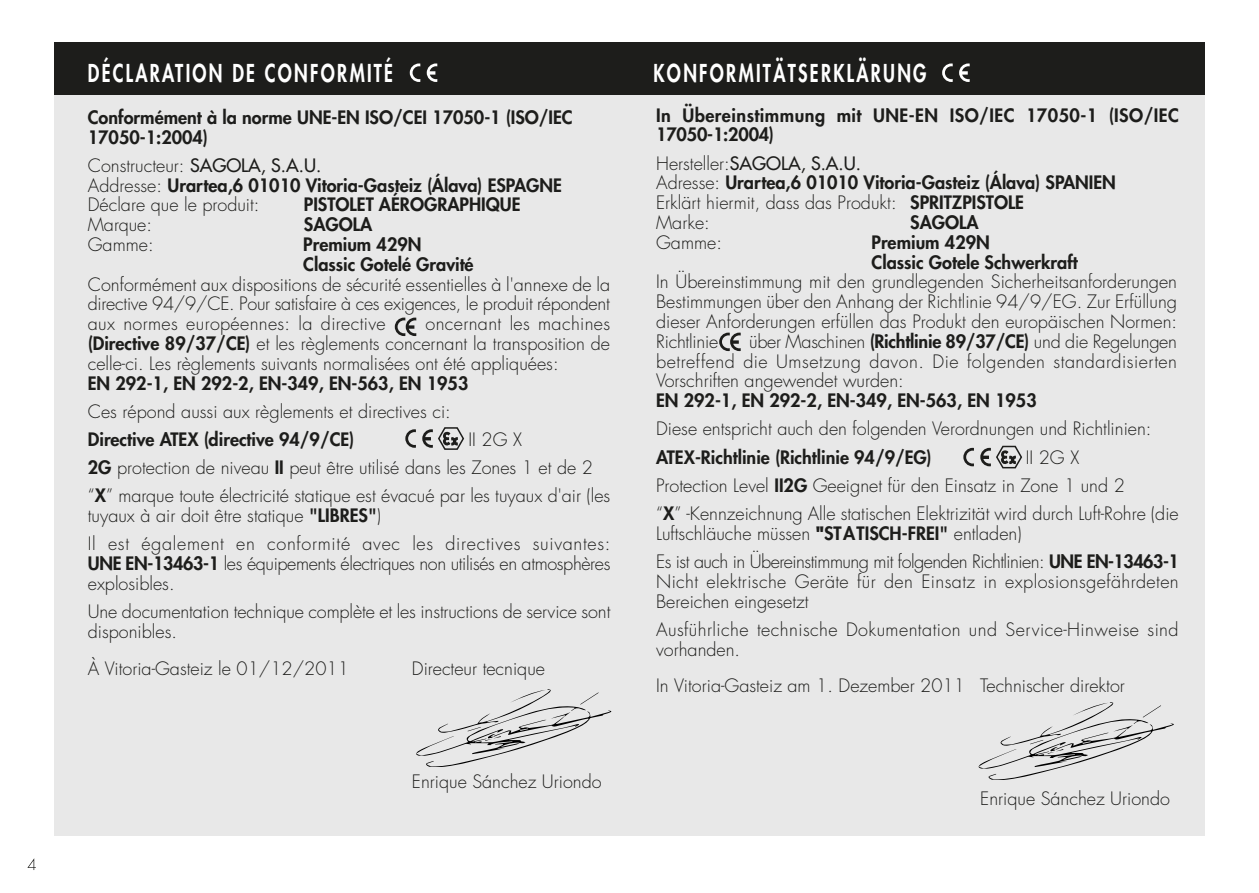
<style>
.page{position:relative;width:1259px;height:893px;background:#fff}
.page>*{position:absolute;margin:0;border:0;box-sizing:border-box;transform-origin:0 0}
.t1{font:800 24px "Futura";letter-spacing:.125em;color:#fff;scale:.75 1}
.t2{font:300 18px/19.8px "Futura";color:#1d1d1b}
.t3{font:800 18px/19.8px "Futura";color:#1d1d1b}
.t4{font:300 18px/28.2px "Futura";letter-spacing:-.03em;color:#1d1d1b}
.t5{font:300 18px/28.2px "Futura";letter-spacing:.04em;color:#1d1d1b}
.t6{font:300 18px/19.8px "Futura";letter-spacing:.02em;color:#1d1d1b}
.t7{font:300 18px/19.8px "Futura";letter-spacing:-.02em;color:#1d1d1b}
.t8{font:300 18px/19.8px "Futura";letter-spacing:.025em;color:#1d1d1b}
.t9{font:800 18px/19.8px "Futura";letter-spacing:.025em;color:#1d1d1b}
.s1{font-weight:300}
.s2{font-weight:400}
.s3{color:#e8e8e8}
.s4{font-weight:800}
.s5{font-weight:800;font-stretch:condensed}
</style>
<div class="page">
<svg style="left:27px;top:858px;width:9px;height:12px"></svg>
<div style="left:54px;top:94px;width:1150px;height:742px;background:#e8e8e8"></div>
<div style="left:54px;top:42px;width:1150px;height:52px;background:#1d1d1b"></div>
<svg style="left:410px;top:63px;width:10px;height:19px"></svg>
<svg style="left:427px;top:63px;width:10px;height:19px"></svg>
<svg style="left:942px;top:63px;width:10px;height:19px"></svg>
<svg style="left:959px;top:63px;width:10px;height:19px"></svg>
<svg style="left:395px;top:318px;width:21px;height:18px"></svg>
<svg style="left:405px;top:429px;width:11px;height:19px"></svg>
<svg style="left:422px;top:427px;width:42px;height:23px"></svg>
<svg style="left:719px;top:333px;width:21px;height:18px"></svg>
<svg style="left:963px;top:448px;width:11px;height:18px"></svg>
<svg style="left:980px;top:445px;width:43px;height:24px"></svg>
<svg style="left:416px;top:689px;width:195px;height:78px"></svg>
<svg style="left:978px;top:702px;width:195px;height:78px"></svg>
<h1 class="t1" style="left:88px;top:57px;width:408px">DÉCLARATION DE CONFORMITÉ</h1>
<h1 class="t1" style="left:653px;top:57px;width:365px">KONFORMITÄTSERKLÄRUNG</h1>
<p class="t3" style="left:88px;top:107px;width:486px">Conformément à la norme UNE-EN ISO/CEI 17050-1 (ISO/IEC<br>17050-1:2004)</p>
<p class="t3" style="left:88px;top:155px;width:475px"><span class="s1">Constructeur:</span> <span class="s2">SAGOLA, S.A.U.<br></span><span class="s1">Addresse:</span> Urartea,6 01010 Vitoria-Gasteiz (Álava) ESPAGNE<br><span class="s1">Déclare que le produit:</span></p>
<p class="t9" style="left:656px;top:105px;width:524px">In Übereinstimmung mit UNE-EN ISO/IEC 17050-1 (ISO/IEC<br>17050-1:2004)</p>
<p class="t3" style="left:656px;top:153px;width:461px"><span class="s1">Hersteller:</span><span class="s2">SAGOLA, S.A.U.<br></span><span class="s1">Adresse:</span> Urartea,6 01010 Vitoria-Gasteiz (Álava) SPANIEN <span class="s1">Erklärt hiermit, dass das Produkt:</span> SPRITZPISTOLE<br><span class="s1">Marke:</span></p>
<p class="t3" style="left:304px;top:194px;width:218px">PISTOLET AÉROGRAPHIQUE</p>
<p class="t3" style="left:910px;top:212px;width:70px">SAGOLA</p>
<p class="t2" style="left:88px;top:215px;width:66px">Marque:</p>
<p class="t3" style="left:304px;top:214px;width:70px">SAGOLA</p>
<p class="t2" style="left:88px;top:235px;width:67px">Gamme:</p>
<p class="t3" style="left:303px;top:234px;width:172px">Premium 429N<br>Classic Gotelé Gravité</p>
<p class="t2" style="left:88px;top:274px;width:524px;text-align:justify">Conformément aux dispositions de sécurité essentielles à l'annexe de la directive 94/9/CE. Pour satisfaire à ces exigences, le produit répondent aux normes européennes: la directive <span class="s3">CE</span>oncernant les machines <span class="s4">(Directive 89/37/CE)</span> et les règlements concernant la transposition de celle-ci. Les règlements suivants normalisées ont été appliquées:</p>
<p class="t3" style="left:88px;top:373px;width:382px">EN 292-1, EN 292-2, EN-349, EN-563, EN 1953</p>
<p class="t2" style="left:88px;top:401px;width:364px">Ces répond aussi aux règlements et directives ci:</p>
<p class="t3" style="left:88px;top:429px;width:268px">Directive ATEX (directive 94/9/CE)</p>
<p class="t2" style="left:656px;top:233px;width:67px">Gamme:</p>
<p class="t3" style="left:871px;top:232px;width:208px">Premium 429N<br>Classic Gotele Schwerkraft</p>
<p class="t2" style="left:656px;top:272px;width:522px;text-align:justify">In Übereinstimmung mit den grundlegenden Sicherheitsanforderungen Bestimmungen über den Anhang der Richtlinie 94/9/EG. Zur Erfüllung dieser Anforderungen erfüllen das Produkt den europäischen Normen:<br>Richtlinie <span class="s3">CE</span>über Maschinen <span class="s4">(Richtlinie 89/37/CE)</span> und die Regelungen betreffend die Umsetzung davon. Die folgenden standardisierten Vorschriften angewendet wurden:</p>
<p class="t3" style="left:656px;top:390px;width:382px">EN 292-1, EN 292-2, EN-349, EN-563, EN 1953</p>
<p class="t2" style="left:656px;top:419px;width:497px">Diese entspricht auch den folgenden Verordnungen und Richtlinien:</p>
<p class="t3" style="left:656px;top:447px;width:277px">ATEX-Richtlinie (Richtlinie 94/9/EG)</p>
<p class="t2" style="left:88px;top:426px;width:524px;line-height:28.2px;text-indent:381px">II 2G X<br><span class="s4">2G</span> protection de niveau <span class="s4">II</span> peut être utilisé dans les Zones 1 et de 2 “<span class="s4">X</span>” marque toute électricité statique est évacué par les tuyaux d'air (les</p>
<p class="t5" style="left:88px;top:502px;width:524px">tuyaux à air doit être statique <span class="s4">"LIBRES"</span>)<br>Il est également en conformité avec les directives suivantes:</p>
<p class="t7" style="left:88px;top:554px;width:524px"><span class="s4">UNE EN-13463-1</span> les équipements électriques non utilisés en atmosphères explosibles.</p>
<p class="t2" style="left:88px;top:602px;width:524px">Une documentation technique complète et les instructions de service sont disponibles.</p>
<p class="t2" style="left:88px;top:658px;width:262px">À Vitoria-Gasteiz le 01/12/2011</p>
<p class="t2" style="left:412px;top:658px;width:135px">Directeur tecnique</p>
<p class="t2" style="left:656px;top:443px;width:524px;line-height:28.2px;text-indent:369px">II 2G X<br>Protection Level <span class="s4">II2G</span> Geeignet für den Einsatz in Zone 1 und 2<br>“<span class="s4">X</span>” -Kennzeichnung Alle statischen Elektrizität wird durch Luft-Rohre (die</p>
<p class="t4" style="left:656px;top:519px;width:524px">Luftschläuche müssen <span class="s5">"</span><span class="s4">STATISCH-FREI"</span> entladen)<br>Es ist auch in Übereinstimmung mit folgenden Richtlinien: <span class="s4">UNE EN-13463-1</span></p>
<p class="t6" style="left:656px;top:572px;width:524px">Nicht elektrische Geräte für den Einsatz in explosionsgefährdeten<br>Bereichen eingesetzt</p>
<p class="t8" style="left:656px;top:620px;width:524px">Ausführliche technische Dokumentation und Service-Hinweise sind vorhanden.</p>
<p class="t2" style="left:656px;top:676px;width:470px">In Vitoria-Gasteiz am 1. Dezember 2011 Technischer direktor</p>
<p class="t2" style="left:412px;top:771px;width:191px">Enrique Sánchez Uriondo</p>
<p class="t2" style="left:980px;top:789px;width:191px">Enrique Sánchez Uriondo</p>
</div>
